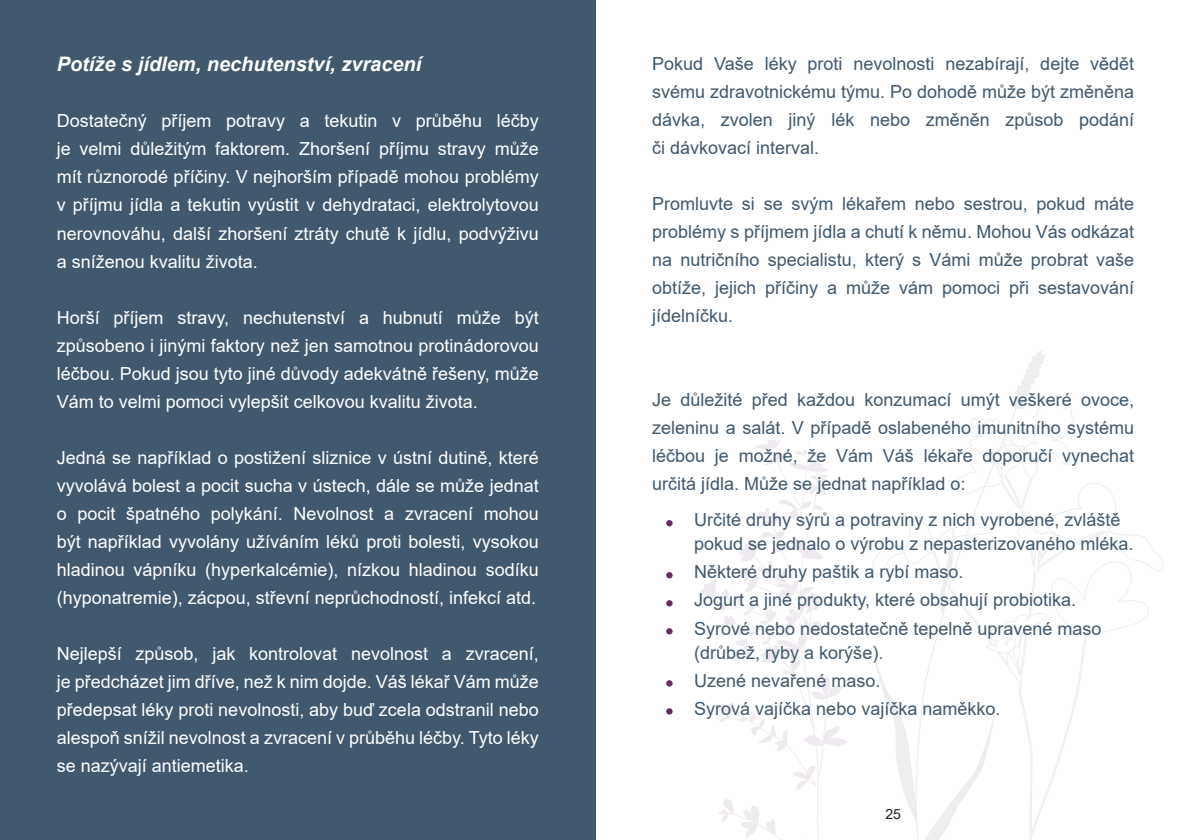
<style>
.page{position:relative;width:1191px;height:840px;background:#fff}
.page>*{position:absolute;margin:0;border:0;box-sizing:border-box;transform-origin:0 0}
.t1{font:italic 700 20px "Arial";color:#fff}
.t2{font:18px/28px "Arial";color:#fff;text-align:justify}
.t3{font:18px/28px "Arial";color:#41586d;text-align:justify}
.t4{font:14px "Arial";color:#231f20}
</style>
<div class="page">
<svg style="left:1045px;top:400px;width:118px;height:400px"></svg>
<svg style="left:699px;top:539px;width:149px;height:300px"></svg>
<svg style="left:752px;top:440px;width:77px;height:230px"></svg>
<svg style="left:873px;top:351px;width:172px;height:488px"></svg>
<div style="left:0;top:0;width:595px;height:839px;background:#41586d"></div>
<svg style="left:666px;top:519px;width:6px;height:7px"></svg>
<svg style="left:666px;top:571px;width:6px;height:7px"></svg>
<svg style="left:666px;top:599px;width:6px;height:7px"></svg>
<svg style="left:666px;top:627px;width:6px;height:7px"></svg>
<svg style="left:666px;top:679px;width:6px;height:7px"></svg>
<svg style="left:666px;top:707px;width:6px;height:7px"></svg>
<p class="t1" style="left:57px;top:51px;width:366px">Potíže s jídlem, nechutenství, zvracení</p>
<p class="t2" style="left:57px;top:107px;width:483px">Dostatečný příjem potravy a tekutin v průběhu léčby je velmi důležitým faktorem. Zhoršení příjmu stravy může mít různorodé příčiny. V nejhorším případě mohou problémy v příjmu jídla a tekutin vyústit v dehydrataci, elektrolytovou nerovnováhu, další zhoršení ztráty chutě k jídlu, podvýživu a sníženou kvalitu života.</p>
<p class="t2" style="left:57px;top:303px;width:483px">Horší příjem stravy, nechutenství a hubnutí může být způsobeno i jinými faktory než jen samotnou protinádorovou léčbou. Pokud jsou tyto jiné důvody adekvátně řešeny, může Vám to velmi pomoci vylepšit celkovou kvalitu života.</p>
<p class="t2" style="left:57px;top:443px;width:483px">Jedná se například o postižení sliznice v ústní dutině, které vyvolává bolest a pocit sucha v ústech, dále se může jednat o pocit špatného polykání. Nevolnost a zvracení mohou být například vyvolány užíváním léků proti bolesti, vysokou hladinou vápníku (hyperkalcémie), nízkou hladinou sodíku (hyponatremie), zácpou, střevní neprůchodností, infekcí atd.</p>
<p class="t2" style="left:57px;top:639px;width:483px">Nejlepší způsob, jak kontrolovat nevolnost a zvracení, je předcházet jim dříve, než k nim dojde. Váš lékař Vám může předepsat léky proti nevolnosti, aby buď zcela odstranil nebo alespoň snížil nevolnost a zvracení v průběhu léčby. Tyto léky se nazývají antiemetika.</p>
<p class="t3" style="left:652px;top:49px;width:483px">Pokud Vaše léky proti nevolnosti nezabírají, dejte vědět svému zdravotnickému týmu. Po dohodě může být změněna dávka, zvolen jiný lék nebo změněn způsob podání či dávkovací interval.</p>
<p class="t3" style="left:652px;top:189px;width:483px">Promluvte si se svým lékařem nebo sestrou, pokud máte problémy s příjmem jídla a chutí k němu. Mohou Vás odkázat na nutričního specialistu, který s Vámi může probrat vaše obtíže, jejich příčiny a může vám pomoci při sestavování jídelníčku.</p>
<p class="t3" style="left:652px;top:385px;width:483px">Je důležité před každou konzumací umýt veškeré ovoce, zeleninu a salát. V případě oslabeného imunitního systému léčbou je možné, že Vám Váš lékaře doporučí vynechat určitá jídla. Může se jednat například o:</p>
<p class="t3" style="left:694px;top:507px;width:441px;line-height:24px">Určité druhy sýrů a potraviny z nich vyrobené, zvláště pokud se jednalo o výrobu z nepasterizovaného mléka.</p>
<p class="t3" style="left:694px;top:557px;width:271px">Některé druhy paštik a rybí maso.</p>
<p class="t3" style="left:694px;top:585px;width:383px">Jogurt a jiné produkty, které obsahují probiotika.</p>
<p class="t3" style="left:694px;top:615px;width:409px;line-height:24px">Syrové nebo nedostatečně tepelně upravené maso (drůbež, ryby a korýše).</p>
<p class="t3" style="left:694px;top:665px;width:188px">Uzené nevařené maso.</p>
<p class="t3" style="left:694px;top:693px;width:308px">Syrová vajíčka nebo vajíčka naměkko.</p>
<p class="t4" style="left:885px;top:804px;width:17px">25</p>
</div>
